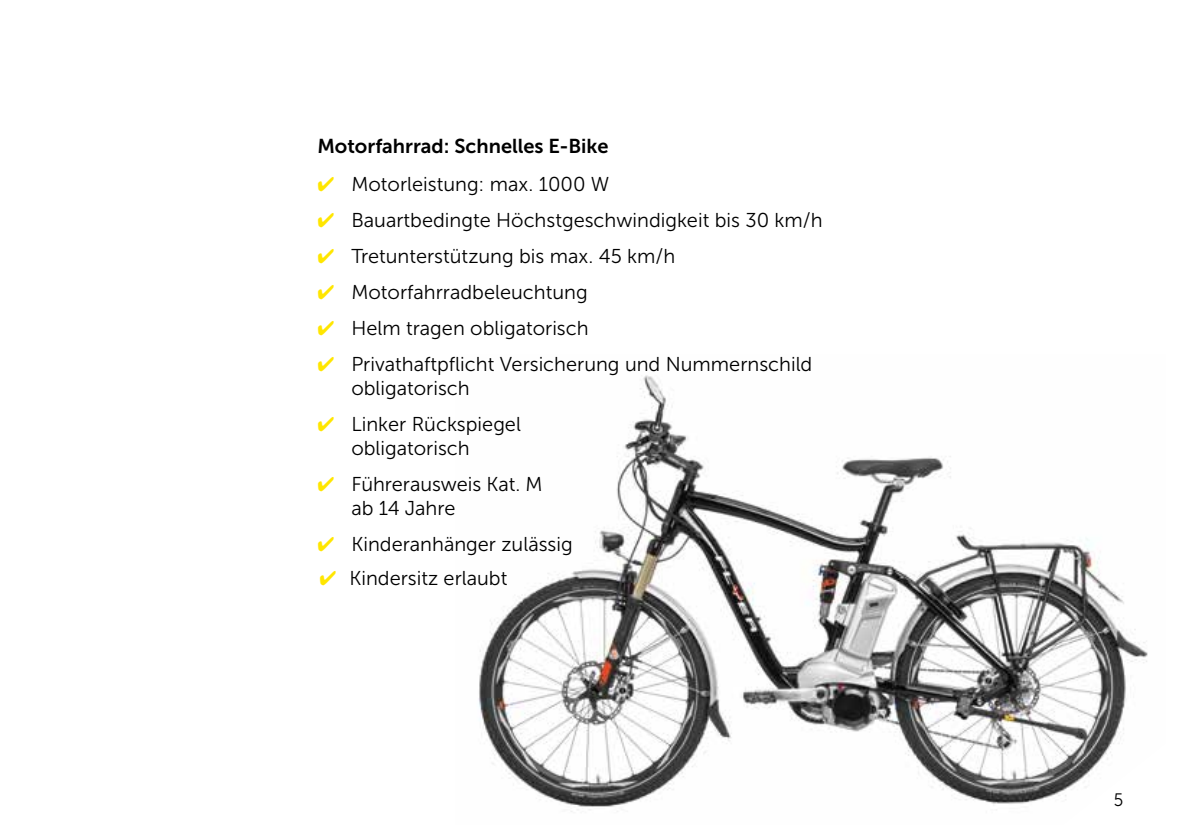
<style>
.page{position:relative;width:1191px;height:840px;background:#fff}
.page>*{position:absolute;margin:0;border:0;box-sizing:border-box;transform-origin:0 0}
.t1{font:20px/24px "Museo Sans 300";color:#000}
.t2{font:20px "Museo Sans 700";color:#000}
.t3{font:18px "Museo Sans 300";color:#000;scale:.95 1}
.s1{color:#ffe600}
</style>
<div class="page">
<img style="left:479px;top:375px;width:669px;height:437px">
<p class="t2" style="left:317px;top:135px;width:293px">Motorfahrrad: Schnelles E-Bike</p>
<p class="t1" style="left:317px;top:172px;width:294px"><span class="s1">✔</span> Motorleistung: max. 1000 W</p>
<p class="t1" style="left:317px;top:208px;width:507px"><span class="s1">✔</span> Bauartbedingte Höchstgeschwindigkeit bis 30 km/h</p>
<p class="t1" style="left:317px;top:244px;width:359px"><span class="s1">✔</span> Tretunterstützung bis max. 45 km/h</p>
<p class="t1" style="left:317px;top:280px;width:272px"><span class="s1">✔</span> Motorfahrradbeleuchtung</p>
<p class="t1" style="left:317px;top:316px;width:273px"><span class="s1">✔</span> Helm tragen obligatorisch</p>
<p class="t1" style="left:351px;top:352px;width:462px;text-indent:-34px"><span class="s1">✔</span> Privathaftpflicht Versicherung und Nummernschild obligatorisch</p>
<p class="t1" style="left:351px;top:412px;width:171px;text-indent:-34px"><span class="s1">✔</span> Linker Rückspiegel obligatorisch</p>
<p class="t1" style="left:351px;top:472px;width:193px;text-indent:-34px"><span class="s1">✔</span> Führerausweis Kat. M ab 14 Jahre</p>
<p class="t1" style="left:317px;top:532px;width:257px"><span class="s1">✔</span> Kinderanhänger zulässig</p>
<p class="t1" style="left:319px;top:566px;width:189px"><span class="s1">✔</span> Kindersitz erlaubt</p>
<p class="t3" style="left:1113px;top:789px;width:12px">5</p>
</div>
